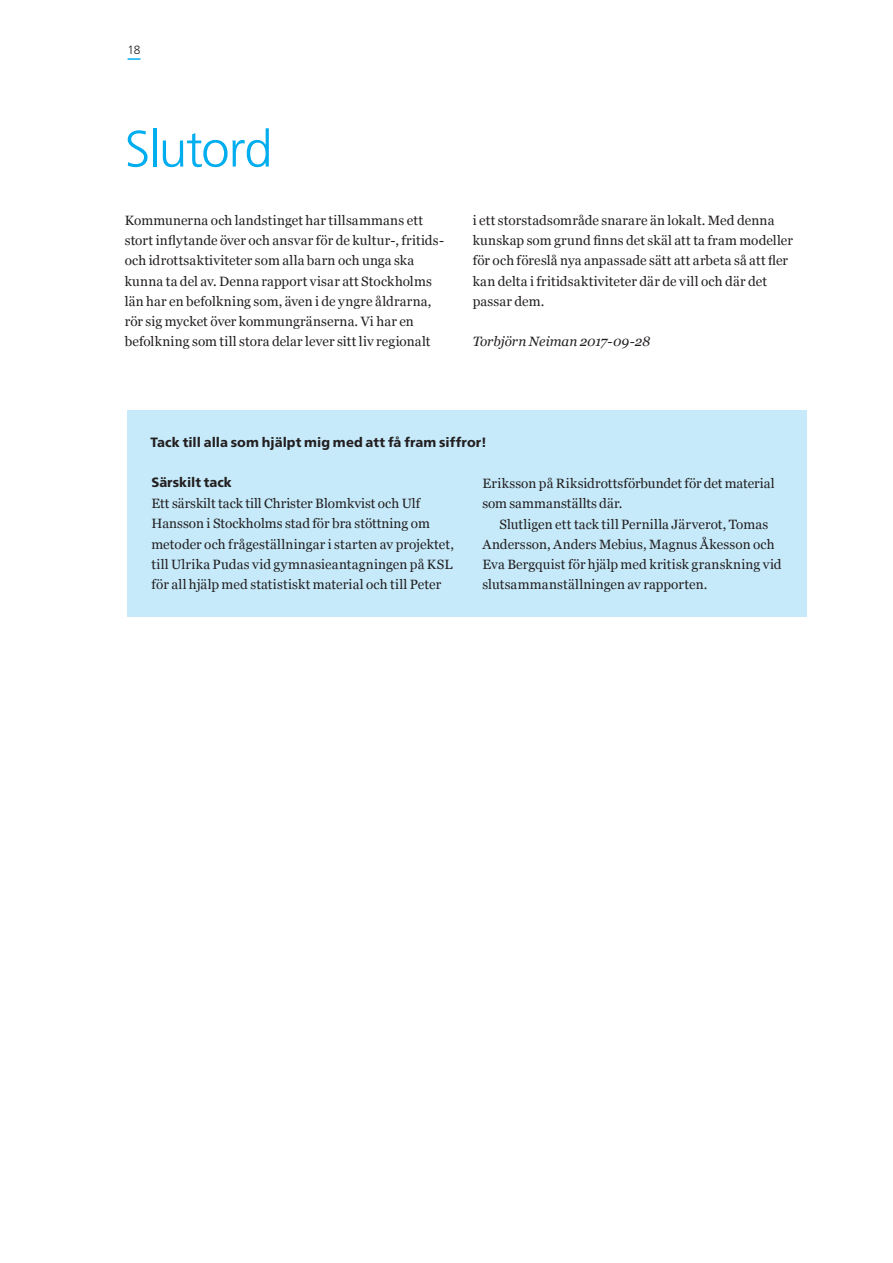
<style>
.page{position:relative;width:893px;height:1263px;background:#fff}
.page>*{position:absolute;margin:0;border:0;box-sizing:border-box;transform-origin:0 0}
.Rubrik_1{font:300 51px "Frutiger SLLOTF";letter-spacing:-.025em;color:#00aeef}
.Bröd_Ann_utan{font:13.5px/20.2px "Georgia";letter-spacing:.01em;color:#231f20}
.Bröd_Ann{font:13.5px/20.2px "Georgia";letter-spacing:.01em;color:#231f20}
.Mellanrubrik{font:800 13.5px "Frutiger SLLOTF";color:#231f20}
.Bröd_Ann_utan-2{font:italic 13.5px "Georgia";color:#231f20}
.t1{font:300 12px "Frutiger SLLOTF";color:#231f20}
.s1{font-family:"Frutiger SLLOTF";font-weight:800}
</style>
<div class="page">
<svg style="left:128px;top:58px;width:12px;height:2px"></svg>
<div style="left:128px;top:410px;width:679px;height:206px;background:#c6eafa"></div>
<p class="t1" style="left:128px;top:43px;width:15px">18</p>
<p class="Rubrik_1" style="left:125px;top:120px;width:149px">Slutord</p>
<p class="Bröd_Ann_utan" style="left:125px;top:210px;width:320px">Kommunerna och landstinget har tillsammans ett stort inflytande över och ansvar för de kultur-, fritids&shy;och idrottsaktiviteter som alla barn och unga ska kunna ta del av. Denna rapport visar att Stockholms län har en befolkning som, även i de yngre åldrarna, rör sig mycket över kommungränserna. Vi har en befolkning som till stora delar lever sitt liv regionalt</p>
<p class="Bröd_Ann_utan" style="left:473px;top:210px;width:322px">i ett storstadsområde snarare än lokalt. Med denna kunskap som grund finns det skäl att ta fram modeller för och föreslå nya anpassade sätt att arbeta så att fler kan delta i fritidsaktiviteter där de vill och där det passar dem.</p>
<p class="Bröd_Ann_utan-2" style="left:473px;top:334px;width:179px">Torbjörn Neiman 2017-09-28</p>
<p class="Mellanrubrik" style="left:151px;top:434px;width:338px">Tack till alla som hjälpt mig med att få fram siffror!</p>
<p class="Bröd_Ann_utan" style="left:151px;top:472px;width:304px"><span class="s1">Särskilt tack<br></span>Ett särskilt tack till Christer Blomkvist och Ulf Hansson i Stockholms stad för bra stöttning om metoder och frågeställningar i starten av projektet, till Ulrika Pudas vid gymnasieantagningen på KSL för all hjälp med statistiskt material och till Peter</p>
<p class="Bröd_Ann_utan" style="left:482px;top:473px;width:294px">Eriksson på Riksidrottsförbundet för det material som sammanställts där.</p>
<p class="Bröd_Ann" style="left:482px;top:514px;width:301px;text-indent:17px">Slutligen ett tack till Pernilla Järverot, Tomas Andersson, Anders Mebius, Magnus Åkesson och Eva Bergquist för hjälp med kritisk granskning vid slutsammanställningen av rapporten.</p>
</div>
